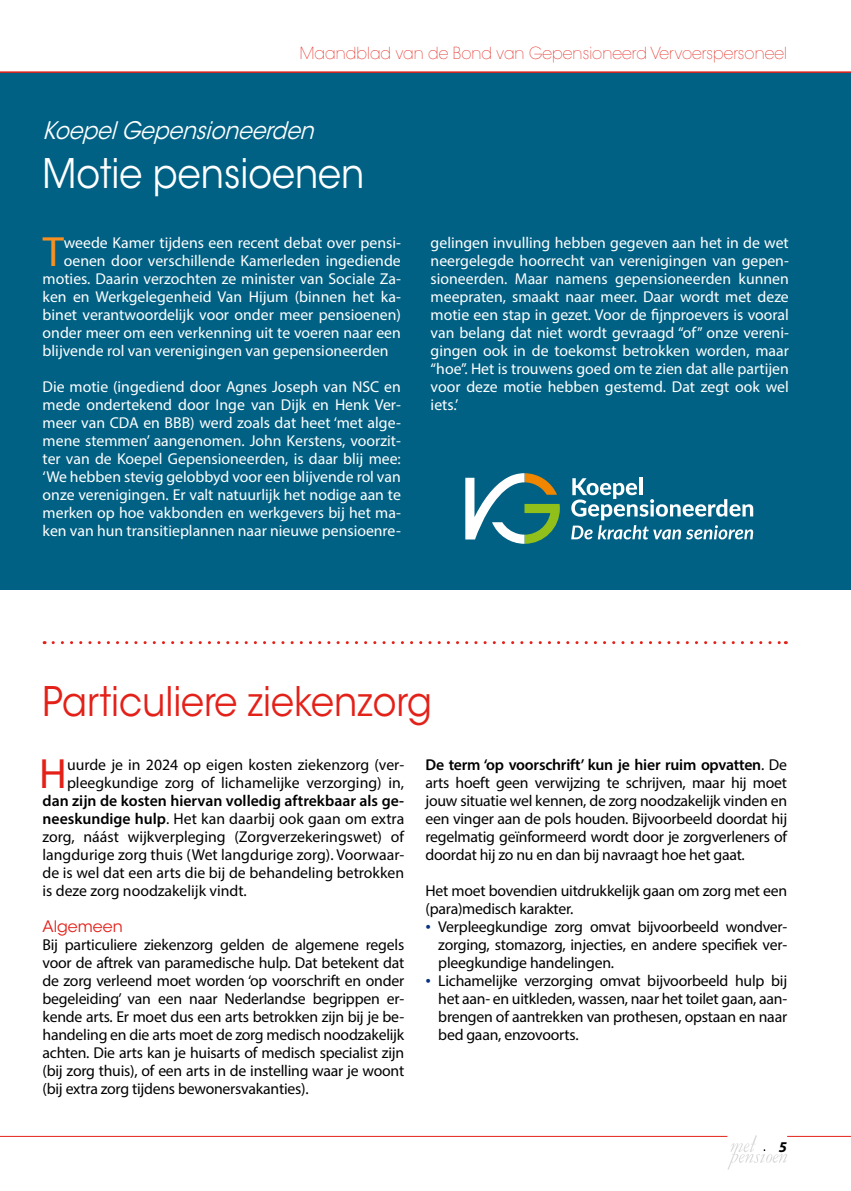
<style>
.page{position:relative;width:851px;height:1191px;background:#fff}
.page>*{position:absolute;margin:0;border:0;box-sizing:border-box;transform-origin:0 0}
.t1{font:42.45px "Myriad Pro";color:#e32119}
.t2{font:42.45px "Myriad Pro";color:#f89021}
.t3{font:40.5px "ITC Avant Garde Std";color:#e32119;scale:.9 1}
.t4{font:40.5px "ITC Avant Garde Std";color:#fff;scale:.9 1}
.t5{font:italic 24px "ITC Avant Garde Std";color:#fff;scale:.9 1}
.t6{font:200 16.5px "ITC Avant Garde Pro";color:#e32119;scale:.95 1}
.t7{font:15.75px/18px "Myriad Pro";letter-spacing:-.015em;color:#000;text-align:justify}
.t8{font:15.75px/18px "Myriad Pro";color:#fff;text-align:justify}
.t9{font:15.75px "ITC Avant Garde Std";color:#e32119}
.t10{font:italic 700 15px "Myriad Pro";color:#000}
.s1{font-weight:600}
.s2{font-family:"Times New Roman";color:#08337e}
</style>
<div class="page">
<svg style="left:727px;top:1135px;width:60px;height:34px"></svg>
<hr style="left:787px;top:1136px;width:63px;height:1px;background:#e32119">
<hr style="left:0;top:1136px;width:727px;height:1px;background:#e32119">
<div style="left:0;top:72px;width:850px;height:518px;background:#016184"></div>
<svg style="left:465px;top:473px;width:94px;height:71px"></svg>
<svg style="left:571px;top:478px;width:182px;height:61px"></svg>
<hr style="left:0;top:71px;width:850px;height:2px;background:#e32119">
<svg style="left:53px;top:641px;width:733px;height:3px"></svg>
<p class="t6" style="left:300px;top:42px;width:514px">Maandblad van de Bond van Gepensioneerd Vervoerspersoneel</p>
<h3 class="t5" style="left:43px;top:116px;width:311px">KoepelGepensioneerden</h3>
<h2 class="t4" style="left:43px;top:148px;width:359px">Motie pensioenen</h2>
<h1 class="t2" style="left:43px;top:225px;width:23px">T</h1>
<p class="t8" style="left:64px;top:233px;width:338px">weede Kamer tijdens een recent debat over pensi-</p>
<p class="t8" style="left:64px;top:251px;width:338px">oenen door verschillende Kamerleden ingediende</p>
<p class="t8" style="left:43px;top:269px;width:360px">moties. Daarin verzochten ze minister van Sociale Za-</p>
<p class="t8" style="left:43px;top:287px;width:359px">ken en Werkgelegenheid Van Hijum (binnen het ka-</p>
<p class="t8" style="left:43px;top:305px;width:359px">binet verantwoordelijk voor onder meer pensioenen)</p>
<p class="t8" style="left:43px;top:323px;width:359px">onder meer om een verkenning uit te voeren naar een</p>
<p class="t8" style="left:43px;top:341px;width:347px">blijvende rol van verenigingen van gepensioneerden</p>
<p class="t8" style="left:43px;top:377px;width:360px">Die motie (ingediend door Agnes Joseph van NSC en mede ondertekend door Inge van Dijk en Henk Ver&shy;meer van CDA en BBB) werd zoals dat heet ‘met alge&shy;mene stemmen’ aangenomen. John Kerstens, voorzit&shy;ter van de Koepel Gepensioneerden, is daar blij mee: ‘We hebben stevig gelobbyd voor een blijvende rol van onze verenigingen. Er valt natuurlijk het nodige aan te merken op hoe vakbonden en werkgevers bij het ma&shy;ken van hun transitieplannen naar nieuwe pensioenre-</p>
<p class="t8" style="left:430px;top:233px;width:360px">gelingen invulling hebben gegeven aan het in de wet neergelegde hoorrecht van verenigingen van gepen&shy;sioneerden. Maar namens gepensioneerden kunnen meepraten, smaakt naar meer. Daar wordt met deze motie een stap in gezet. Voor de fijnproevers is vooral van belang dat niet wordt gevraagd “of” onze vereni&shy;gingen ook in de toekomst betrokken worden, maar “hoe”. Het is trouwens goed om te zien dat alle partijen voor deze motie hebben gestemd. Dat zegt ook wel iets.’</p>
<h2 class="t3" style="left:43px;top:677px;width:434px">Particuliere ziekenzorg</h2>
<h1 class="t1" style="left:39px;top:747px;width:29px">H</h1>
<p class="t7" style="left:67px;top:755px;width:338px">uurde je in 2024 op eigen kosten ziekenzorg (ver&shy;pleegkundige zorg of lichamelijke verzorging) in,</p>
<p class="t7" style="left:43px;top:791px;width:363px"><span class="s1">dan zijn de kosten hiervan volledig aftrekbaar als ge&shy;neeskundige hulp</span>. Het kan daarbij ook gaan om extra zorg, náást wijkverpleging (Zorgverzekeringswet) of langdurige zorg thuis (Wet langdurige zorg). Voorwaar&shy;de is wel dat een arts die bij de behandeling betrokken is deze zorg noodzakelijk vindt.</p>
<p class="t9" style="left:43px;top:917px;width:82px">Algemeen</p>
<p class="t7" style="left:43px;top:935px;width:363px">Bij particuliere ziekenzorg gelden de algemene regels voor de aftrek van paramedische hulp. Dat betekent dat de zorg verleend moet worden ‘op voorschrift en onder begeleiding’ van een naar Nederlandse begrippen er&shy;kende arts. Er moet dus een arts betrokken zijn bij je be&shy;handeling en die arts moet de zorg medisch noodzakelijk achten. Die arts kan je huisarts of medisch specialist zijn (bij zorg thuis), of een arts in de instelling waar je woont (bij extra zorg tijdens bewonersvakanties).</p>
<p class="t7" style="left:425px;top:755px;width:363px"><span class="s1">De term ‘op voorschrift’ kun je hier ruim opvatten</span>. De arts hoeft geen verwijzing te schrijven, maar hij moet jouw situatie wel kennen, de zorg noodzakelijk vinden en een vinger aan de pols houden. Bijvoorbeeld doordat hij regelmatig geïnformeerd wordt door je zorgverleners of doordat hij zo nu en dan bij navraagt hoe het gaat.</p>
<p class="t7" style="left:425px;top:881px;width:363px">Het moet bovendien uitdrukkelijk gaan om zorg met een (para)medisch karakter.</p>
<p class="t7" style="left:438px;top:917px;width:350px;text-indent:-13px"><span class="s2">•</span> Verpleegkundige zorg omvat bijvoorbeeld wondver&shy;zorging, stomazorg, injecties, en andere specifiek ver&shy;pleegkundige handelingen.</p>
<p class="t7" style="left:438px;top:971px;width:350px;text-indent:-13px"><span class="s2">•</span> Lichamelijke verzorging omvat bijvoorbeeld hulp bij het aan- en uitkleden, wassen, naar het toilet gaan, aan&shy;brengen of aantrekken van prothesen, opstaan en naar bed gaan, enzovoorts.</p>
<p class="t10" style="left:778px;top:1137px;width:10px">5</p>
</div>
